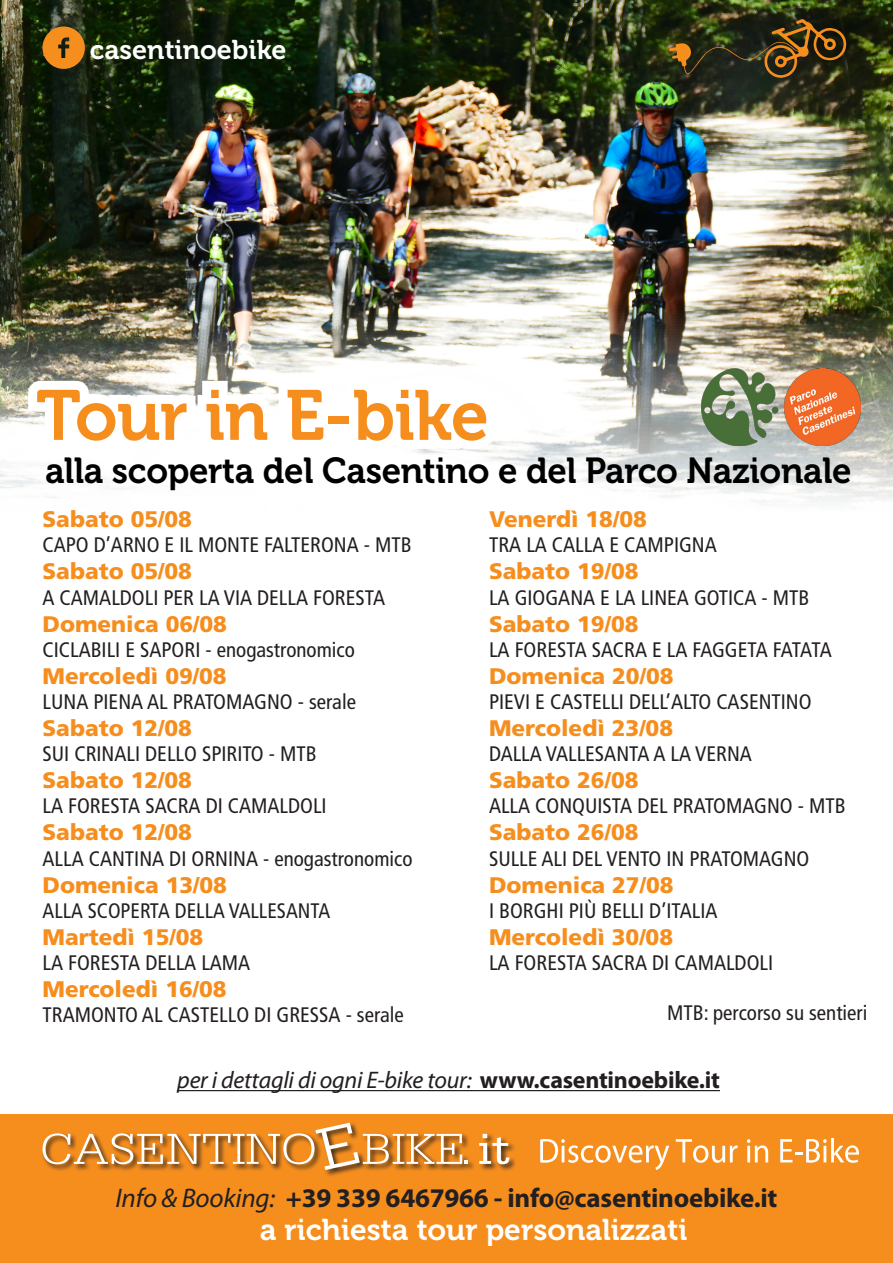
<style>
.page{position:relative;width:893px;height:1263px;background:#fff}
.page>*{position:absolute;margin:0;border:0;box-sizing:border-box;transform-origin:0 0}
.t1{font:70.5px "Museo 700";letter-spacing:-.01em;color:#f68e1e}
.t2{font:36px "Museo 700";letter-spacing:-.01em;color:#000}
.t3{font:30px "Museo 700";color:#fff}
.t4{font:700 27px "Myriad Pro";letter-spacing:-.01em;color:#231f20}
.t5{font:27px "Museo 700";color:#fff}
.t6{font:italic 24px "Myriad Pro";letter-spacing:-.01em;color:#231f20}
.Data{font:900 22.5px "Frutiger LT Std";color:#f68e1e}
.Data-2{font:condensed 21px "Frutiger LT Std";color:#231f20}
.s1{font-weight:700;font-style:normal}
.s2{font-weight:400;font-style:italic}
</style>
<div class="page">
<img style="left:0;top:0;width:893px;height:503px">
<img style="left:669px;top:19px;width:178px;height:59px">
<svg style="left:19px;top:372px;width:485px;height:130px"></svg>
<div style="left:0;top:1114px;width:893px;height:149px;background:#f68e1e"></div>
<div style="left:41px;top:1121px;width:482px;height:63px;background:#231f20;opacity:.9"></div>
<svg style="left:479px;top:1134px;width:30px;height:30px"></svg>
<svg style="left:43px;top:1123px;width:425px;height:47px"></svg>
<svg style="left:540px;top:1139px;width:129px;height:31px"></svg>
<svg style="left:676px;top:1139px;width:62px;height:24px"></svg>
<svg style="left:747px;top:1139px;width:21px;height:23px"></svg>
<svg style="left:780px;top:1138px;width:79px;height:25px"></svg>
<hr style="left:177px;top:1090px;width:543px;height:1px;background:#231f20">
<svg style="left:43px;top:26px;width:42px;height:43px;background:#b7711b"></svg>
<img style="left:701px;top:369px;width:159px;height:76px">
<p class="t5" style="left:90px;top:34px;width:198px">casentinoebike</p>
<p class="t1" style="left:36px;top:376px;width:454px">Tour in E-bike</p>
<p class="t2" style="left:45px;top:451px;width:808px">alla scoperta del Casentino e del Parco Nazionale</p>
<p class="Data" style="left:43px;top:506px;width:151px">Sabato 05/08</p>
<p class="Data-2" style="left:43px;top:533px;width:371px">CAPO D’ARNO E IL MONTE FALTERONA - MTB</p>
<p class="Data" style="left:43px;top:558px;width:151px">Sabato 05/08</p>
<p class="Data-2" style="left:43px;top:585px;width:344px">A CAMALDOLI PER LA VIA DELLA FORESTA</p>
<p class="Data" style="left:43px;top:610px;width:186px">Domenica 06/08</p>
<p class="Data-2" style="left:43px;top:637px;width:314px">CICLABILI E SAPORI - ENOGASTRONOMICO</p>
<p class="Data" style="left:43px;top:662px;width:186px">Mercoledì 09/08</p>
<p class="Data-2" style="left:43px;top:689px;width:315px">LUNA PIENA AL PRATOMAGNO - SERALE</p>
<p class="Data" style="left:43px;top:714px;width:151px">Sabato 12/08</p>
<p class="Data-2" style="left:43px;top:742px;width:276px">SUI CRINALI DELLO SPIRITO - MTB</p>
<p class="Data" style="left:43px;top:767px;width:151px">Sabato 12/08</p>
<p class="Data-2" style="left:43px;top:794px;width:286px">LA FORESTA SACRA DI CAMALDOLI</p>
<p class="Data" style="left:43px;top:819px;width:151px">Sabato 12/08</p>
<p class="Data-2" style="left:43px;top:846px;width:371px">ALLA CANTINA DI ORNINA - ENOGASTRONOMICO</p>
<p class="Data" style="left:43px;top:871px;width:186px">Domenica 13/08</p>
<p class="Data-2" style="left:43px;top:898px;width:289px">ALLA SCOPERTA DELLA VALLESANTA</p>
<p class="Data" style="left:43px;top:923px;width:162px">Martedì 15/08</p>
<p class="Data-2" style="left:43px;top:950px;width:209px">LA FORESTA DELLA LAMA</p>
<p class="Data" style="left:43px;top:975px;width:186px">Mercoledì 16/08</p>
<p class="Data-2" style="left:43px;top:1003px;width:363px">TRAMONTO AL CASTELLO DI GRESSA - SERALE</p>
<p class="Data" style="left:489px;top:506px;width:159px">Venerdì 18/08</p>
<p class="Data-2" style="left:489px;top:533px;width:229px">TRA LA CALLA E CAMPIGNA</p>
<p class="Data" style="left:489px;top:558px;width:151px">Sabato 19/08</p>
<p class="Data-2" style="left:489px;top:585px;width:322px">LA GIOGANA E LA LINEA GOTICA - MTB</p>
<p class="Data" style="left:489px;top:610px;width:151px">Sabato 19/08</p>
<p class="Data-2" style="left:489px;top:637px;width:344px">LA FORESTA SACRA E LA FAGGETA FATATA</p>
<p class="Data" style="left:489px;top:662px;width:186px">Domenica 20/08</p>
<p class="Data-2" style="left:489px;top:689px;width:324px">PIEVI E CASTELLI DELL’ALTO CASENTINO</p>
<p class="Data" style="left:489px;top:714px;width:186px">Mercoledì 23/08</p>
<p class="Data-2" style="left:489px;top:742px;width:264px">DALLA VALLESANTA A LA VERNA</p>
<p class="Data" style="left:489px;top:767px;width:151px">Sabato 26/08</p>
<p class="Data-2" style="left:489px;top:794px;width:358px">ALLA CONQUISTA DEL PRATOMAGNO - MTB</p>
<p class="Data" style="left:489px;top:819px;width:151px">Sabato 26/08</p>
<p class="Data-2" style="left:489px;top:846px;width:322px">SULLE ALI DEL VENTO IN PRATOMAGNO</p>
<p class="Data" style="left:489px;top:871px;width:186px">Domenica 27/08</p>
<p class="Data-2" style="left:489px;top:898px;width:230px">I BORGHI PIÙ BELLI D’ITALIA</p>
<p class="Data" style="left:489px;top:923px;width:186px">Mercoledì 30/08</p>
<p class="Data-2" style="left:489px;top:950px;width:286px">LA FORESTA SACRA DI CAMALDOLI</p>
<p class="Data-2" style="left:667px;top:1001px;width:202px">MTB: PERCORSO SU SENTIERI</p>
<p class="t6" style="left:177px;top:1065px;width:544px">per i dettagli di ogni E-bike tour: <span class="s1">www.casentinoebike.it</span></p>
<p class="t4" style="left:115px;top:1180px;width:663px"><span class="s2">Info &amp; Booking:</span> +39 339 6467966 - info@casentinoebike.it</p>
<p class="t3" style="left:260px;top:1213px;width:429px">a richiesta tour personalizzati</p>
</div>
